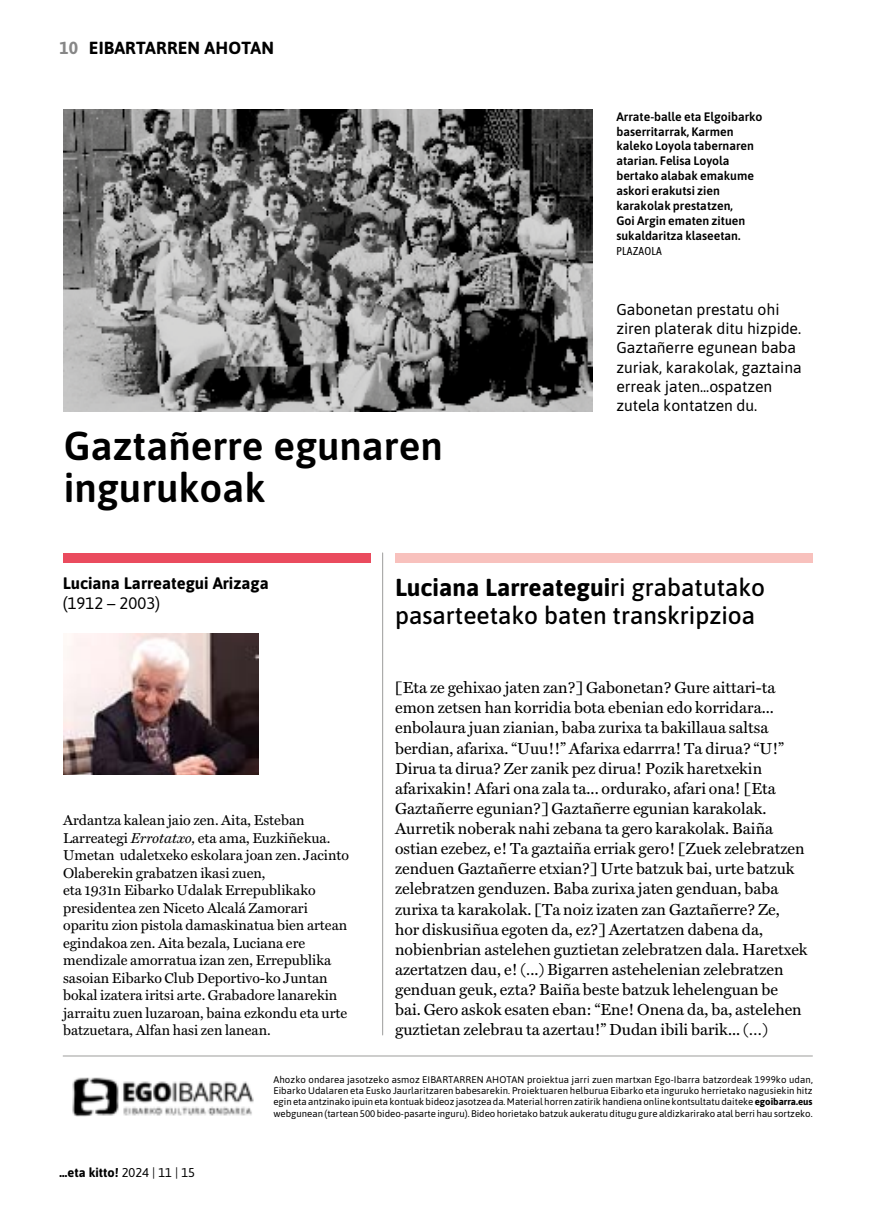
<style>
.page{position:relative;width:869px;height:1216px;background:#fff}
.page>*{position:absolute;margin:0;border:0;box-sizing:border-box;transform-origin:0 0}
.t1{font:600 40.25px/42px "Asap";color:#000}
.t2{font:500 24.5px/28px "Asap";color:#000}
.t3{font:700 17.5px "Asap";letter-spacing:.01em;color:#000}
.t4{font:700 16.62px "Asap";color:#000}
.t5{font:16.62px "Asap";color:#000}
.t6{font:16.1px/20.1px "Miller Text Roman";color:#000}
.t7{font:15.75px/19.2px "Asap";letter-spacing:-.005em;color:#000}
.t8{font:14.35px/17.5px "Miller Text Roman";color:#000}
.t9{font:700 12.78px "Asap";color:#000}
.t10{font:600 12.25px/14.9px "Asap";color:#000}
.t11{font:11.38px "Asap Condensed";letter-spacing:.01em;color:#000}
.t12{font:9.62px/11.4px "Asap";color:#000;text-align:justify}
.s1{color:#878787}
.s2{font-family:"Miller Text";font-style:italic}
.s3{font-weight:700}
.s4{font-weight:400}
</style>
<div class="page">
<img style="left:64px;top:109px;width:528px;height:302px">
<div style="left:395px;top:553px;width:417px;height:10px;background:#f8c1bd"></div>
<hr style="left:63px;top:1055px;width:749px;height:1px;background:#9d9d9c">
<img style="left:63px;top:634px;width:196px;height:140px">
<div style="left:63px;top:553px;width:307px;height:10px;background:#ea4b5e"></div>
<img style="left:72px;top:1077px;width:182px;height:39px">
<hr style="left:382px;top:553px;width:1px;height:481px;background:#9d9d9c">
<p class="t3" style="left:60px;top:36px;width:216px"><span class="s1">10</span> EIBARTARREN AHOTAN</p>
<h1 class="t1" style="left:64px;top:423px;width:380px">Gaztañerre egunaren ingurukoak</h1>
<p class="t10" style="left:616px;top:108px;width:147px">Arrate-balle eta Elgoibarko baserritarrak, Karmen kaleko Loyola tabernaren atarian. Felisa Loyola bertako alabak emakume askori erakutsi zien karakolak prestatzen,<br>Goi Argin ematen zituen sukaldaritza klaseetan.</p>
<p class="t11" style="left:616px;top:243px;width:47px">PLAZAOLA</p>
<p class="t7" style="left:616px;top:299px;width:187px">Gabonetan prestatu ohi ziren platerak ditu hizpide.<br>Gaztañerre egunean baba zuriak, karakolak, gaztaina erreak jaten...ospatzen zutela kontatzen du.</p>
<p class="t4" style="left:63px;top:571px;width:207px">Luciana Larreategui Arizaga</p>
<p class="t5" style="left:63px;top:591px;width:99px">(1912 – 2003)</p>
<p class="t8" style="left:63px;top:811px;width:287px">Ardantza kalean jaio zen. Aita, Esteban Larreategi <span class="s2">Errotatxo,</span> eta ama, Euzkiñekua.<br>Umetan udaletxeko eskolara joan zen. Jacinto Olaberekin grabatzen ikasi zuen,<br>eta 1931n Eibarko Udalak Errepublikako presidentea zen Niceto Alcalá Zamorari oparitu zion pistola damaskinatua bien artean egindakoa zen. Aita bezala, Luciana ere mendizale amorratua izan zen, Errepublika sasoian Eibarko Club Deportivo-ko Juntan bokal izatera iritsi arte. Grabadore lanarekin jarraitu zuen luzaroan, baina ezkondu eta urte batzuetara, Alfan hasi zen lanean.</p>
<h2 class="t2" style="left:395px;top:572px;width:371px"><span class="s3">Luciana Larreategui</span>ri grabatutako pasarteetako baten transkripzioa</h2>
<p class="t6" style="left:395px;top:677px;width:414px">[Eta ze gehixao jaten zan?] Gabonetan? Gure aittari-ta emon zetsen han korridia bota ebenian edo korridara... enbolaura juan zianian, baba zurixa ta bakillaua saltsa berdian, afarixa. “Uuu!!” Afarixa edarrra! Ta dirua? “U!” Dirua ta dirua? Zer zanik pez dirua! Pozik haretxekin afarixakin! Afari ona zala ta... ordurako, afari ona! [Eta Gaztañerre egunian?] Gaztañerre egunian karakolak.<br>Aurretik noberak nahi zebana ta gero karakolak. Baiña ostian ezebez, e! Ta gaztaiña erriak gero! [Zuek zelebratzen zenduen Gaztañerre etxian?] Urte batzuk bai, urte batzuk zelebratzen genduzen. Baba zurixa jaten genduan, baba zurixa ta karakolak. [Ta noiz izaten zan Gaztañerre? Ze, hor diskusiñua egoten da, ez?] Azertatzen dabena da, nobienbrian astelehen guztietan zelebratzen dala. Haretxek azertatzen dau, e! (...) Bigarren astehelenian zelebratzen genduan geuk, ezta? Baiña beste batzuk lehelenguan be bai. Gero askok esaten eban: “Ene! Onena da, ba, astelehen guztietan zelebrau ta azertau!” Dudan ibili barik... (…)</p>
<p class="t9" style="left:60px;top:1162px;width:137px">…eta kitto! <span class="s4">2024 | 11 | 15</span></p>
<p class="t12" style="left:273px;top:1072px;width:540px">Ahozko ondarea jasotzeko asmoz EIBARTARREN AHOTAN proiektua jarri zuen martxan Ego-Ibarra batzordeak 1999ko udan, Eibarko Udalaren eta Eusko Jaurlaritzaren babesarekin. Proiektuaren helburua Eibarko eta inguruko herrietako nagusiekin hitz egin eta antzinako ipuin eta kontuak bideoz jasotzea da. Material horren zatirik handiena online kontsultatu daiteke <span class="s3">egoibarra.eus </span>webgunean (tartean 500 bideo-pasarte inguru). Bideo horietako batzuk aukeratu ditugu gure aldizkarirako atal berri hau sortzeko.</p>
</div>
